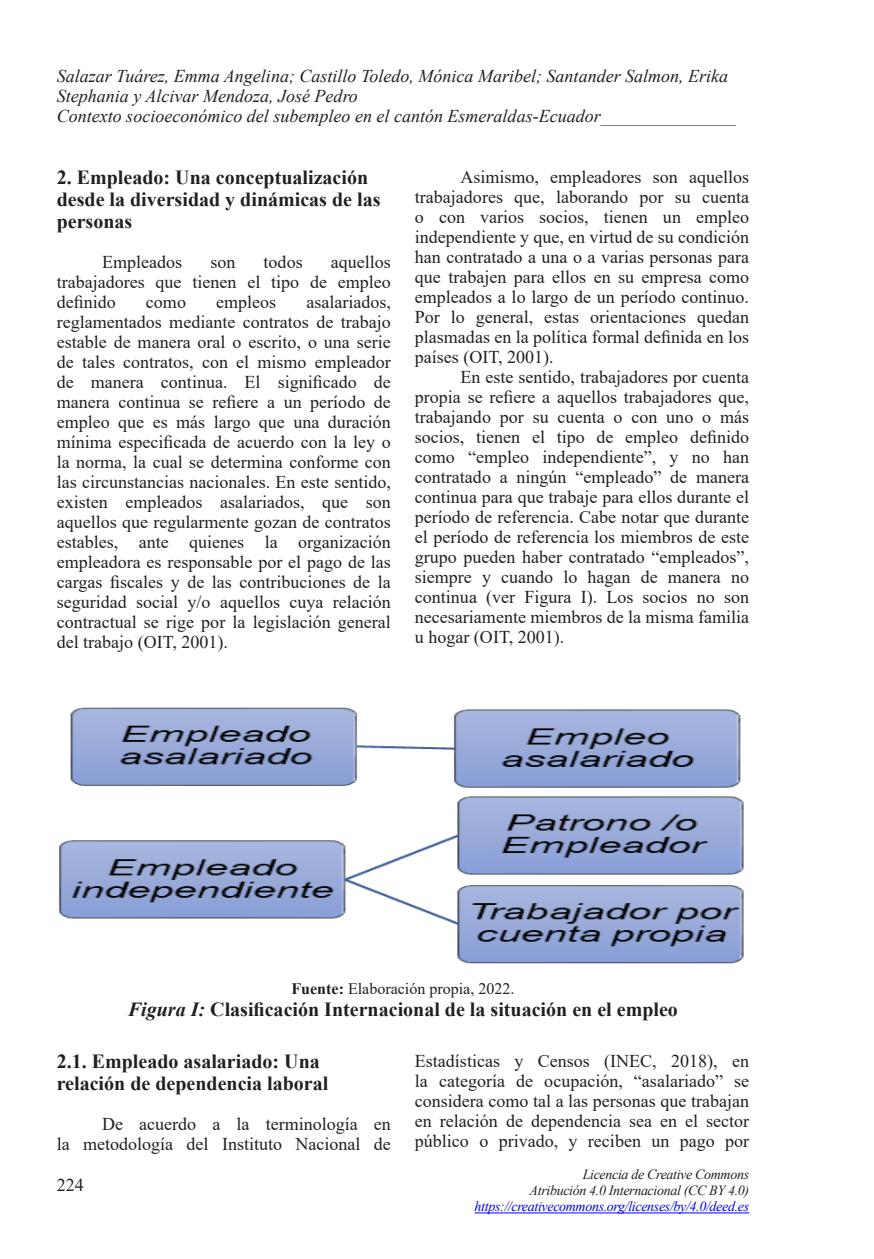
<style>
.page{position:relative;width:874px;height:1259px;background:#fff}
.page>*{position:absolute;margin:0;border:0;box-sizing:border-box;transform-origin:0 0}
.t1{font:700 20px/22px "Times New Roman";color:#231f20}
.t2{font:18px/20px "Times New Roman";color:#231f20;text-align:justify}
.t3{font:italic 18px/20px "Times New Roman";color:#231f20}
.t4{font:16px "Times New Roman";color:#231f20}
.t5{font:italic 14px/16px "Times New Roman";letter-spacing:-.025em;color:#231f20;text-align:right}
.t6{font:italic 14px "Times New Roman";letter-spacing:-.025em;color:#00f}
.s1{font-weight:700}
.s2{font-style:italic}
</style>
<div class="page">
<hr style="left:474px;top:1212px;width:274px;height:1px;background:#00f">
<img style="left:59px;top:707px;width:685px;height:257px">
<p class="t3" style="left:57px;top:65px;width:680px">Salazar Tuárez, Emma Angelina; Castillo Toledo, Mónica Maribel; Santander Salmon, Erika<br>Stephania y Alcivar Mendoza, José Pedro<br>Contexto socioeconómico del subempleo en el cantón Esmeraldas-Ecuador_______________</p>
<p class="t1" style="left:57px;top:165px;width:325px">2. Empleado: Una conceptualización desde la diversidad y dinámicas de las personas</p>
<p class="t2" style="left:102px;top:251px;width:81px">Empleados</p>
<p class="t2" style="left:210px;top:251px;width:27px">son</p>
<p class="t2" style="left:263px;top:251px;width:41px">todos</p>
<p class="t2" style="left:57px;top:251px;width:335px;text-indent:274px">aquellos trabajadores que tienen el tipo de empleo definido</p>
<p class="t2" style="left:57px;top:291px;width:335px;text-indent:249px">asalariados, reglamentados mediante contratos de trabajo estable de manera oral o escrito, o una serie de tales contratos, con el mismo empleador de manera continua. El significado de manera continua se refiere a un período de empleo que es más largo que una duración mínima especificada de acuerdo con la ley o la norma, la cual se determina conforme con las circunstancias nacionales. En este sentido, existen empleados asalariados, que son aquellos que regularmente gozan de contratos estables, ante quienes la organización empleadora es responsable por el pago de las cargas fiscales y de las contribuciones de la seguridad social y/o aquellos cuya relación contractual se rige por la legislación general del trabajo (OIT, 2001).</p>
<p class="t2" style="left:146px;top:291px;width:41px">como</p>
<p class="t2" style="left:216px;top:291px;width:61px">empleos</p>
<p class="t2" style="left:415px;top:166px;width:335px;text-indent:45px">Asimismo, empleadores son aquellos trabajadores que, laborando por su cuenta o con varios socios, tienen un empleo independiente y que, en virtud de su condición han contratado a una o a varias personas para que trabajen para ellos en su empresa como empleados a lo largo de un período continuo.<br>Por lo general, estas orientaciones quedan plasmadas en la política formal definida en los países (OIT, 2001).</p>
<p class="t2" style="left:415px;top:366px;width:335px;text-indent:45px">En este sentido, trabajadores por cuenta propia se refiere a aquellos trabajadores que, trabajando por su cuenta o con uno o más socios, tienen el tipo de empleo definido como “empleo independiente”, y no han contratado a ningún “empleado” de manera continua para que trabaje para ellos durante el período de referencia. Cabe notar que durante el período de referencia los miembros de este grupo pueden haber contratado “empleados”, siempre y cuando lo hagan de manera no continua (ver Figura I). Los socios no son necesariamente miembros de la misma familia u hogar (OIT, 2001).</p>
<p class="t4" style="left:291px;top:977px;width:224px"><span class="s1">Fuente:</span> Elaboración propia, 2022.</p>
<p class="t1" style="left:128px;top:997px;width:551px"><span class="s2">Figura I:</span> Clasificación Internacional de la situación en el empleo</p>
<p class="t1" style="left:57px;top:1050px;width:273px">2.1. Empleado asalariado: Una relación de dependencia laboral</p>
<p class="t2" style="left:57px;top:1113px;width:335px;text-align:right">De acuerdo a la terminología en<br>la metodología del Instituto Nacional de</p>
<p class="t2" style="left:415px;top:1050px;width:335px">Estadísticas y Censos (INEC, 2018), en la categoría de ocupación, “asalariado” se considera como tal a las personas que trabajan en relación de dependencia sea en el sector público o privado, y reciben un pago por</p>
<p class="t2" style="left:57px;top:1174px;width:28px">224</p>
<p class="t5" style="left:529px;top:1166px;width:221px">Licencia de Creative Commons<br>Atribución 4.0 Internacional (CC BY 4.0)</p>
<p class="t6" style="left:474px;top:1197px;width:276px">https://creativecommons.org/licenses/by/4.0/deed.es</p>
</div>
